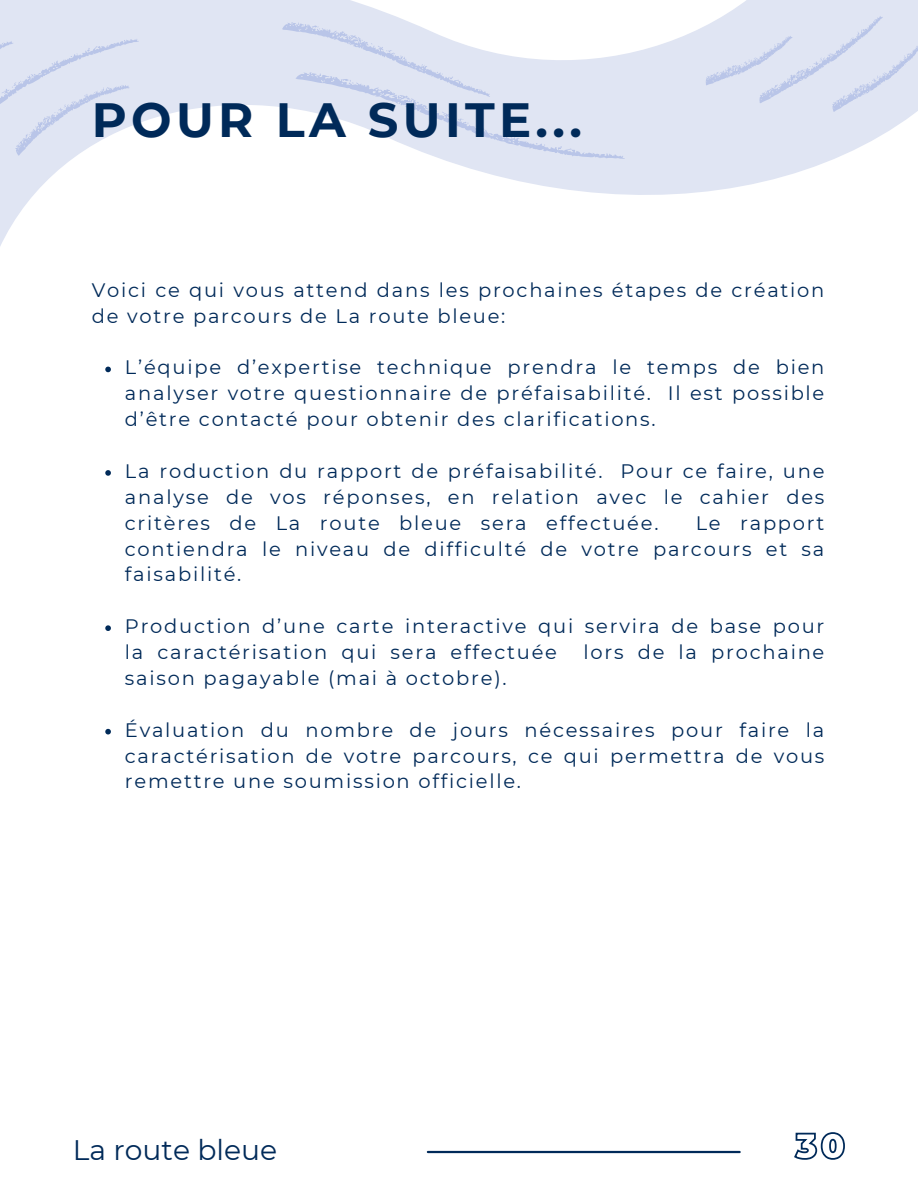
<style>
.page{position:relative;width:918px;height:1188px;background:#fff}
.page>*{position:absolute;margin:0;border:0;box-sizing:border-box;transform-origin:0 0}
.t1{font:700 48px "Montserrat";letter-spacing:.09em;color:#002a59}
.t2{font:28.2px "Montserrat";color:#002a59}
.t3{font:19.5px/25.8px "Montserrat";letter-spacing:.09em;color:#002a59;text-align:justify}
</style>
<div class="page">
<svg style="left:0;top:0;width:918px;height:373px"></svg>
<svg style="left:105px;top:367px;width:6px;height:5px"></svg>
<svg style="left:105px;top:470px;width:6px;height:6px"></svg>
<svg style="left:105px;top:625px;width:6px;height:6px"></svg>
<svg style="left:105px;top:729px;width:6px;height:5px"></svg>
<hr style="left:428px;top:1151px;width:312px;height:2px;background:#002a59">
<svg style="left:794px;top:1132px;width:51px;height:28px"></svg>
<p class="t1" style="left:92px;top:90px;width:492px">POUR LA SUITE...</p>
<p class="t3" style="left:92px;top:277px;width:734px">Voici ce qui vous attend dans les prochaines étapes de création de votre parcours de La route bleue:</p>
<h1 class="t3" style="left:125px;top:355px;width:701px">L’équipe d’expertise technique prendra le temps de bien analyser votre questionnaire de préfaisabilité. Il est possible d’être contacté pour obtenir des clarifications.</h1>
<p class="t3" style="left:125px;top:458px;width:701px">La roduction du rapport de préfaisabilité. Pour ce faire, une analyse de vos réponses, en relation avec le cahier des critères de La route bleue sera effectuée.</p>
<p class="t3" style="left:125px;top:510px;width:701px;text-indent:571px">Le rapport contiendra le niveau de difficulté de votre parcours et sa faisabilité.</p>
<p class="t3" style="left:125px;top:613px;width:701px">Production d’une carte interactive qui servira de base pour la caractérisation qui sera effectuée</p>
<p class="t3" style="left:584px;top:639px;width:242px">lors de la prochaine</p>
<p class="t3" style="left:125px;top:665px;width:383px">saison pagayable (mai à octobre).</p>
<p class="t3" style="left:125px;top:717px;width:701px">Évaluation du nombre de jours nécessaires pour faire la caractérisation de votre parcours, ce qui permettra de vous remettre une soumission officielle.</p>
<p class="t2" style="left:73px;top:1133px;width:206px">La route bleue</p>
</div>
